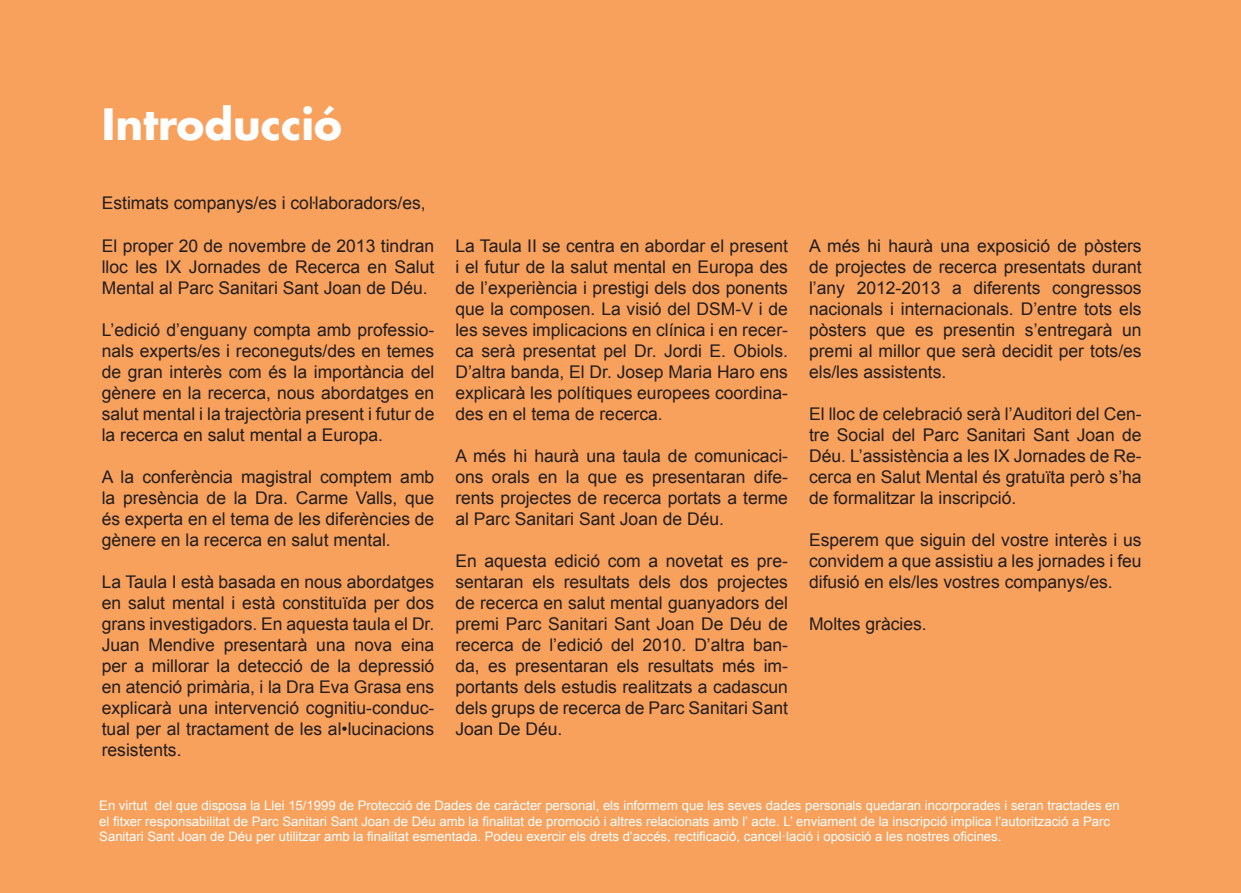
<style>
.page{position:relative;width:1241px;height:893px;background:#fff}
.page>*{position:absolute;margin:0;border:0;box-sizing:border-box;transform-origin:0 0}
.t1{font:700 42px "Futura LT";color:#fff}
.t2{font:17.5px/21px "Arial";color:#221d1f;text-align:justify}
.t3{font:13.12px/15.8px "Arial";color:#fff}
</style>
<div class="page">
<div style="left:0;top:0;width:1240px;height:893px;background:#f8a15d"></div>
<h1 class="t1" style="left:102px;top:96px;width:241px">Introducció</h1>
<p class="t2" style="left:102px;top:192px;width:325px">Estimats companys/es i coŀlaboradors/es,</p>
<p class="t2" style="left:102px;top:236px;width:334px">El proper 20 de novembre de 2013 tindran lloc les IX Jornades de Recerca en Salut Mental al Parc Sanitari Sant Joan de Déu.</p>
<p class="t2" style="left:102px;top:320px;width:334px">L’edició d’enguany compta amb professio&shy;nals experts/es i reconeguts/des en temes de gran interès com és la importància del gènere en la recerca, nous abordatges en salut mental i la trajectòria present i futur de la recerca en salut mental a Europa.</p>
<p class="t2" style="left:102px;top:467px;width:334px">A la conferència magistral comptem amb la presència de la Dra. Carme Valls, que és experta en el tema de les diferències de gènere en la recerca en salut mental.</p>
<p class="t2" style="left:102px;top:572px;width:334px">La Taula I està basada en nous abordatges en salut mental i està constituïda per dos grans investigadors. En aquesta taula el Dr.<br>Juan Mendive presentarà una nova eina per a millorar la detecció de la depressió en atenció primària, i la Dra Eva Grasa ens explicarà una intervenció cognitiu-conduc&shy;tual per al tractament de les al•lucinacions resistents.</p>
<p class="t2" style="left:455px;top:236px;width:334px">La Taula II se centra en abordar el present i el futur de la salut mental en Europa des de l’experiència i prestigi dels dos ponents que la composen. La visió del DSM-V i de les seves implicacions en clínica i en recer&shy;ca serà presentat pel Dr. Jordi E. Obiols.<br>D’altra banda, El Dr. Josep Maria Haro ens explicarà les polítiques europees coordina&shy;des en el tema de recerca.</p>
<p class="t2" style="left:455px;top:446px;width:334px">A més hi haurà una taula de comunicaci&shy;ons orals en la que es presentaran dife&shy;rents projectes de recerca portats a terme al Parc Sanitari Sant Joan de Déu.</p>
<p class="t2" style="left:455px;top:551px;width:334px">En aquesta edició com a novetat es pre&shy;sentaran els resultats dels dos projectes de recerca en salut mental guanyadors del premi Parc Sanitari Sant Joan De Déu de recerca de l’edició del 2010. D’altra ban&shy;da, es presentaran els resultats més im&shy;portants dels estudis realitzats a cadascun dels grups de recerca de Parc Sanitari Sant Joan De Déu.</p>
<p class="t2" style="left:809px;top:236px;width:334px">A més hi haurà una exposició de pòsters de projectes de recerca presentats durant l’any 2012-2013 a diferents congressos nacionals i internacionals. D’entre tots els pòsters que es presentin s’entregarà un premi al millor que serà decidit per tots/es els/les assistents.</p>
<p class="t2" style="left:809px;top:404px;width:334px">El lloc de celebració serà l’Auditori del Cen&shy;tre Social del Parc Sanitari Sant Joan de Déu. L’assistència a les IX Jornades de Re&shy;cerca en Salut Mental és gratuïta però s’ha de formalitzar la inscripció.</p>
<p class="t2" style="left:809px;top:530px;width:334px">Esperem que siguin del vostre interès i us convidem a que assistiu a les jornades i feu difusió en els/les vostres companys/es.</p>
<p class="t2" style="left:809px;top:614px;width:119px">Moltes gràcies.</p>
<p class="t3" style="left:99px;top:797px;width:1021px">En virtut del que disposa la Llei 15/1999 de Protecció de Dades de caràcter personal, els informem que les seves dades personals quedaran incorporades i seran tractades en el fitxer responsabilitat de Parc Sanitari Sant Joan de Déu amb la finalitat de promoció i altres relacionats amb l’ acte. L’ enviament de la inscripció implica l’autorització a Parc<br>Sanitari Sant Joan de Déu per utilitzar amb la finalitat esmentada. Podeu exercir els drets d’accés, rectificació, cancel·lació i oposició a les nostres oficines.</p>
</div>
